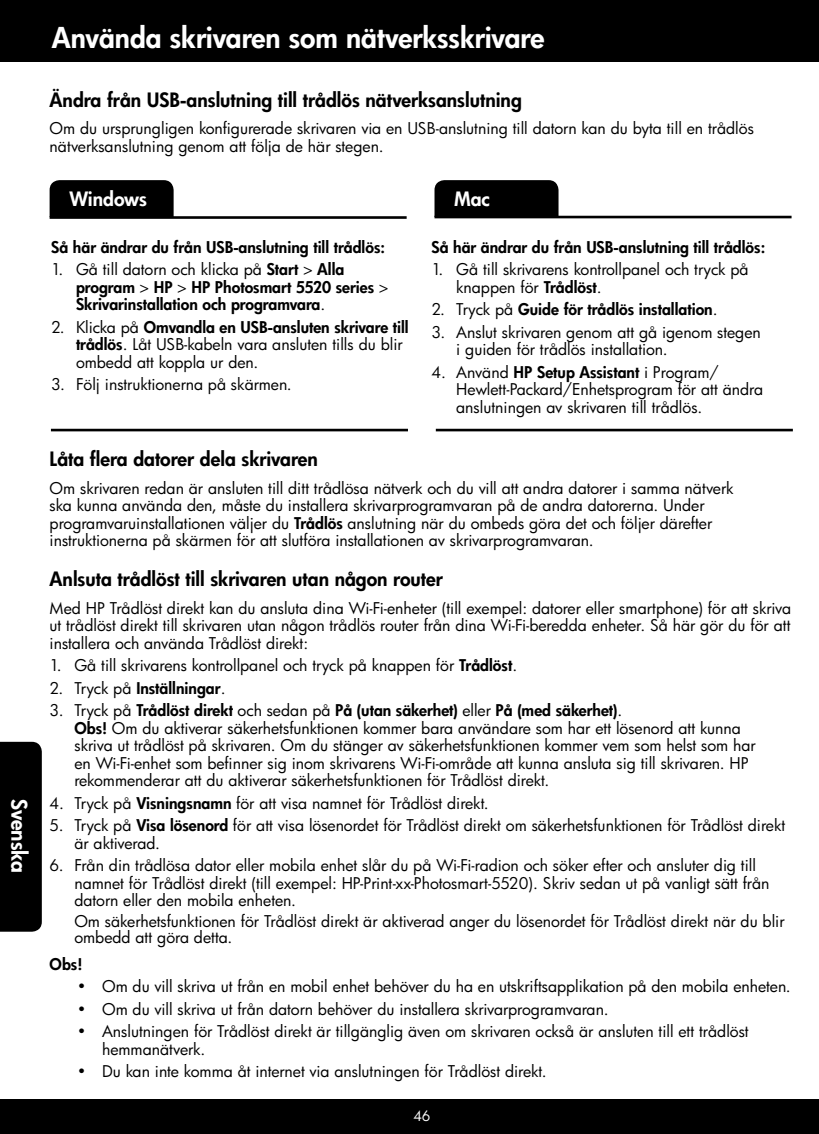
<style>
.page{position:relative;width:819px;height:1134px;background:#fff}
.page>*{position:absolute;margin:0;border:0;box-sizing:border-box;transform-origin:0 0}
.t1{font:800 28px "HP Futura";color:#fff}
.t2{font:800 21px "HP Futura";color:#fff}
.t3{font:800 19.25px "HP Futura";color:#000}
.t4{font:800 19.25px "HP Futura";color:#fff}
.t5{font:15.75px/17.5px "HP Futura";color:#000}
.t6{font:800 15.75px/17.5px "HP Futura";color:#000}
.t7{font:14px "HP Futura";color:#fff}
.s1{font-weight:400}
.s2{font-weight:800}
</style>
<div class="page">
<div style="left:0;top:0;width:819px;height:62px;background:#000"></div>
<div style="left:0;top:1099px;width:819px;height:35px;background:#000"></div>
<hr style="left:50px;top:216px;width:357px;height:3px;background:#000">
<div style="left:50px;top:180px;width:124px;height:37px;background:#000"></div>
<hr style="left:435px;top:216px;width:357px;height:2px;background:#000">
<div style="left:435px;top:180px;width:124px;height:36px;background:#000"></div>
<hr style="left:51px;top:429px;width:357px;height:2px;background:#000">
<hr style="left:436px;top:429px;width:357px;height:2px;background:#000">
<div style="left:0;top:742px;width:42px;height:190px;background:#000"></div>
<h2 class="t2" style="left:34px;top:799px;width:75px;rotate:90deg">Svenska</h2>
<h1 class="t1" style="left:52px;top:19px;width:494px">Använda skrivaren som nätverksskrivare</h1>
<p class="t3" style="left:50px;top:87px;width:474px">Ändra från USB-anslutning till trådlös nätverksanslutning</p>
<p class="t5" style="left:50px;top:119px;width:706px">Om du ursprungligen konfigurerade skrivaren via en USB-anslutning till datorn kan du byta till en trådlös nätverksanslutning genom att följa de här stegen.</p>
<p class="t4" style="left:69px;top:186px;width:79px">Windows</p>
<p class="t4" style="left:454px;top:186px;width:37px">Mac</p>
<p class="t6" style="left:51px;top:238px;width:335px">Så här ändrar du från USB-anslutning till trådlös:</p>
<p class="t6" style="left:76px;top:261px;width:314px;text-indent:-25px"><span class="s1">1. Gå till datorn och klicka på</span> Start <span class="s1">&gt;</span> Alla program <span class="s1">&gt;</span> HP <span class="s1">&gt;</span> HP Photosmart 5520 series <span class="s1">&gt;<br></span>Skrivarinstallation och programvara<span class="s1">.</span></p>
<p class="t5" style="left:76px;top:318px;width:334px;text-indent:-25px">2. Klicka på <span class="s2">Omvandla en USB-ansluten skrivare till trådlös</span>. Låt USB-kabeln vara ansluten tills du blir ombedd att koppla ur den.</p>
<p class="t5" style="left:51px;top:376px;width:242px">3. Följ instruktionerna på skärmen.</p>
<p class="t6" style="left:431px;top:238px;width:335px">Så här ändrar du från USB-anslutning till trådlös:</p>
<p class="t5" style="left:456px;top:261px;width:294px;text-indent:-25px">1. Gå till skrivarens kontrollpanel och tryck på knappen för <span class="s2">Trådlöst</span>.</p>
<p class="t6" style="left:431px;top:301px;width:288px"><span class="s1">2. Tryck på</span> Guide för trådlös installation<span class="s1">.</span></p>
<p class="t5" style="left:456px;top:323px;width:306px;text-indent:-25px">3. Anslut skrivaren genom att gå igenom stegen i guiden för trådlös installation.</p>
<p class="t5" style="left:456px;top:363px;width:308px;text-indent:-25px">4. Använd <span class="s2">HP Setup Assistant</span> i Program/<br>Hewlett-Packard/Enhetsprogram för att ändra anslutningen av skrivaren till trådlös.</p>
<p class="t3" style="left:50px;top:446px;width:270px">Låta flera datorer dela skrivaren</p>
<p class="t5" style="left:50px;top:479px;width:685px">Om skrivaren redan är ansluten till ditt trådlösa nätverk och du vill att andra datorer i samma nätverk ska kunna använda den, måste du installera skrivarprogramvaran på de andra datorerna. Under programvaruinstallationen väljer du <span class="s2">Trådlös</span> anslutning när du ombeds göra det och följer därefter instruktionerna på skärmen för att slutföra installationen av skrivarprogramvaran.</p>
<p class="t3" style="left:50px;top:566px;width:395px">Anlsuta trådlöst till skrivaren utan någon router</p>
<p class="t5" style="left:50px;top:599px;width:743px;text-align:justify">Med HP Trådlöst direkt kan du ansluta dina Wi-Fi-enheter (till exempel: datorer eller smartphone) för att skriva ut trådlöst direkt till skrivaren utan någon trådlös router från dina Wi-Fi-beredda enheter. Så här gör du för att installera och använda Trådlöst direkt:</p>
<p class="t5" style="left:50px;top:656px;width:469px">1. Gå till skrivarens kontrollpanel och tryck på knappen för <span class="s2">Trådlöst</span>.</p>
<p class="t6" style="left:50px;top:679px;width:177px"><span class="s1">2. Tryck på</span> Inställningar<span class="s1">.</span></p>
<p class="t5" style="left:74px;top:701px;width:683px;text-indent:-25px">3. Tryck på <span class="s2">Trådlöst direkt</span> och sedan på <span class="s2">På (utan säkerhet)</span> eller <span class="s2">På (med säkerhet)</span>.<br><span class="s2">Obs!</span> Om du aktiverar säkerhetsfunktionen kommer bara användare som har ett lösenord att kunna skriva ut trådlöst på skrivaren. Om du stänger av säkerhetsfunktionen kommer vem som helst som har en Wi-Fi-enhet som befinner sig inom skrivarens Wi-Fi-område att kunna ansluta sig till skrivaren. HP rekommenderar att du aktiverar säkerhetsfunktionen för Trådlöst direkt.</p>
<p class="t5" style="left:50px;top:794px;width:441px">4. Tryck på <span class="s2">Visningsnamn</span> för att visa namnet för Trådlöst direkt.</p>
<p class="t5" style="left:74px;top:816px;width:712px;text-indent:-25px">5. Tryck på <span class="s2">Visa lösenord</span> för att visa lösenordet för Trådlöst direkt om säkerhetsfunktionen för Trådlöst direkt är aktiverad.</p>
<p class="t5" style="left:74px;top:856px;width:697px;text-indent:-25px">6. Från din trådlösa dator eller mobila enhet slår du på Wi-Fi-radion och söker efter och ansluter dig till namnet för Trådlöst direkt (till exempel: HP-Print-xx-Photosmart-5520). Skriv sedan ut på vanligt sätt från datorn eller den mobila enheten.</p>
<p class="t5" style="left:74px;top:913px;width:712px;line-height:15.8px">Om säkerhetsfunktionen för Trådlöst direkt är aktiverad anger du lösenordet för Trådlöst direkt när du blir ombedd att göra detta.</p>
<p class="t6" style="left:50px;top:955px;width:34px">Obs!</p>
<p class="t5" style="left:77px;top:978px;width:715px"><span class="s2">•</span> Om du vill skriva ut från en mobil enhet behöver du ha en utskriftsapplikation på den mobila enheten.</p>
<p class="t5" style="left:77px;top:1000px;width:533px"><span class="s2">•</span> Om du vill skriva ut från datorn behöver du installera skrivarprogramvaran.</p>
<p class="t5" style="left:102px;top:1022px;width:648px;text-indent:-25px"><span class="s2">•</span> Anslutningen för Trådlöst direkt är tillgänglig även om skrivaren också är ansluten till ett trådlöst hemmanätverk.</p>
<p class="t5" style="left:77px;top:1062px;width:471px"><span class="s2">•</span> Du kan inte komma åt internet via anslutningen för Trådlöst direkt.</p>
<p class="t7" style="left:413px;top:1106px;width:18px">46</p>
</div>
